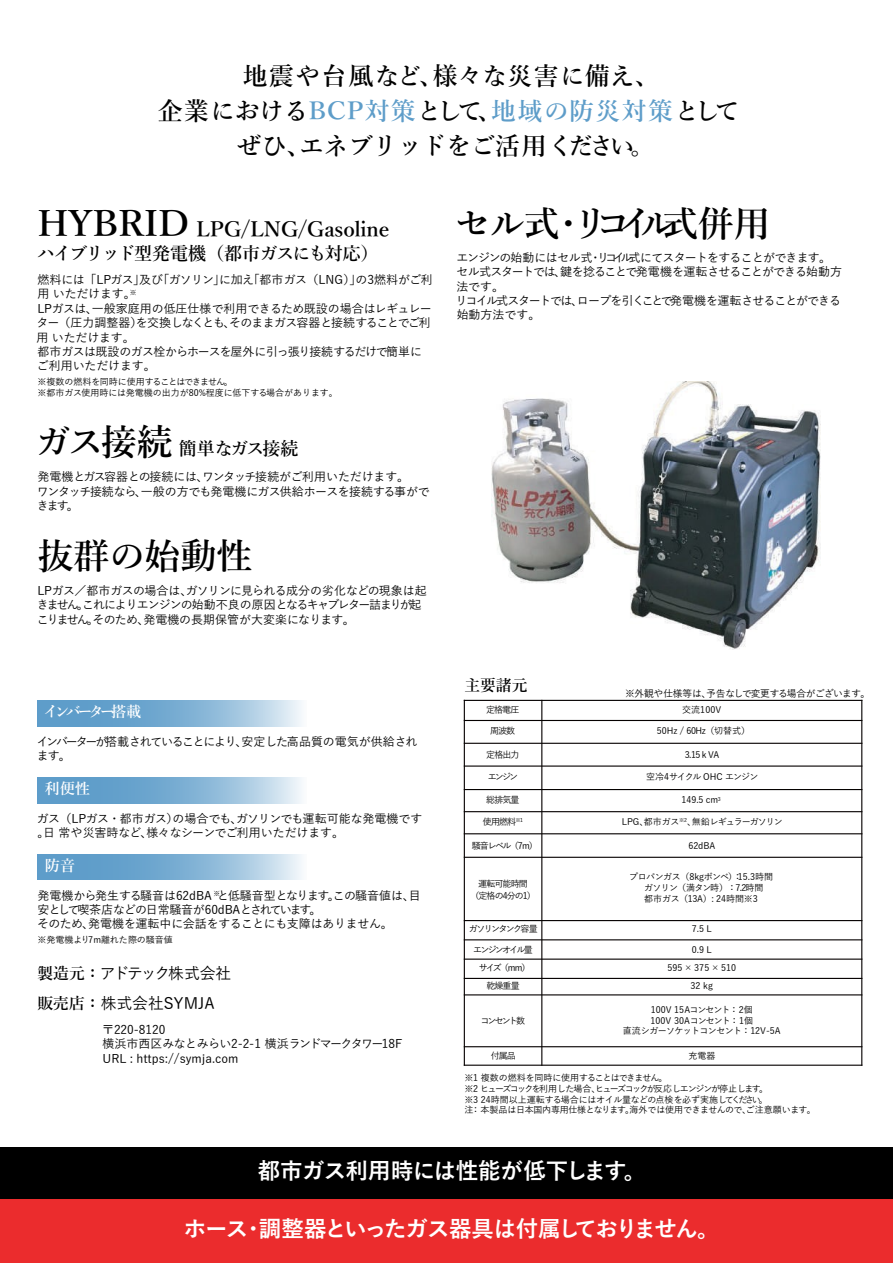
<style>
.page{position:relative;width:893px;height:1263px;background:#fff}
.page>*{position:absolute;margin:0;border:0;box-sizing:border-box;transform-origin:0 0}
.t1{font:600 36px "Yu Mincho";letter-spacing:-.22em;color:#000}
.t2{font:600 36px "Yu Mincho";letter-spacing:-.025em;color:#000}
.t3{font:600 24.75px/35.8px "Yu Mincho";letter-spacing:.005em;color:#000;text-align:center}
.t4{font:600 24.75px "Yu Mincho";letter-spacing:.065em;color:#000}
.t5{font:700 22.5px "Yu Gothic";letter-spacing:-.065em;color:#fff}
.t6{font:700 22.5px "Yu Gothic";letter-spacing:-.03em;color:#fff}
.t7{font:600 21px "Yu Mincho";color:#000}
.t8{font:600 18px "Yu Mincho";letter-spacing:-.1em;color:#000}
.t9{font:600 18px "Yu Mincho";letter-spacing:-.055em;color:#000}
.t10{font:500 15.75px/30.5px "Yu Gothic";letter-spacing:-.005em;color:#000}
.t11{font:600 15.75px "Yu Mincho";color:#000}
.t12{font:600 15px "Yu Mincho";letter-spacing:-.25em;color:#fff}
.t13{font:500 12px/14.4px "Yu Gothic";letter-spacing:-.055em;color:#000}
.t14{font:500 12px/14.4px "Yu Gothic";letter-spacing:-.005em;color:#000}
.t15{font:500 12px/14.4px "Yu Gothic";letter-spacing:-.01em;color:#000}
.t16{font:500 12px/14.4px "Yu Gothic";letter-spacing:-.015em;color:#000}
.t17{font:500 12px/14.4px "Yu Gothic";letter-spacing:-.085em;color:#000}
.t18{font:500 12px/14.4px "Yu Gothic";letter-spacing:-.105em;color:#000}
.t19{font:500 12px "Yu Gothic";letter-spacing:-.025em;color:#000}
.t20{font:500 9.75px "Yu Gothic";letter-spacing:-.02em;color:#000}
.t21{font:500 9px/10.8px "Yu Gothic";letter-spacing:-.05em;color:#000;text-align:center}
.t22{font:500 9px "Yu Gothic";letter-spacing:-.03em;color:#000}
.t23{font:500 9px "Yu Gothic";color:#000}
.t24{font:500 9px "Yu Gothic";letter-spacing:-.18em;color:#000}
.t25{font:500 9px "Yu Gothic";letter-spacing:.005em;color:#000}
.t26{font:500 9px "Yu Gothic";letter-spacing:-.11em;color:#000}
.t27{font:500 9px "Yu Gothic";letter-spacing:-.07em;color:#000}
.t28{font:500 9px "Yu Gothic";letter-spacing:-.005em;color:#000}
.t29{font:500 9px "Yu Gothic";letter-spacing:-.1em;color:#000}
.t30{font:500 9px "Yu Gothic";letter-spacing:-.105em;color:#000}
.t31{font:500 9px "Yu Gothic";letter-spacing:-.2em;color:#000}
.t32{font:500 6.75px "Yu Gothic";color:#000}
.s1{color:#5e9dc9}
.s2{font-size:36px}
.s3{font-family:"Yu Mincho";font-weight:600}
</style>
<div class="page">
<div style="left:0;top:1147px;width:893px;height:52px;background:#000"></div>
<div style="left:0;top:1199px;width:893px;height:64px;background:#eb2c2d"></div>
<img style="left:491px;top:381px;width:329px;height:268px">
<hr style="left:541px;top:700px;width:1px;height:366px;background:#050100">
<hr style="left:464px;top:720px;width:398px;height:1px;background:#050100">
<hr style="left:464px;top:743px;width:398px;height:1px;background:#050100">
<hr style="left:464px;top:766px;width:398px;height:1px;background:#050100">
<hr style="left:464px;top:789px;width:398px;height:1px;background:#050100">
<hr style="left:464px;top:811px;width:398px;height:1px;background:#050100">
<hr style="left:464px;top:833px;width:398px;height:1px;background:#050100">
<hr style="left:464px;top:857px;width:398px;height:1px;background:#050100">
<hr style="left:464px;top:920px;width:398px;height:1px;background:#050100">
<hr style="left:464px;top:939px;width:398px;height:1px;background:#050100">
<hr style="left:464px;top:959px;width:398px;height:1px;background:#050100">
<hr style="left:464px;top:978px;width:398px;height:1px;background:#050100">
<hr style="left:464px;top:994px;width:398px;height:1px;background:#050100">
<hr style="left:464px;top:1046px;width:398px;height:1px;background:#050100">
<hr style="left:464px;top:700px;width:1px;height:366px;background:#050100">
<hr style="left:861px;top:700px;width:1px;height:366px;background:#050100">
<hr style="left:464px;top:700px;width:398px;height:1px;background:#050100">
<hr style="left:464px;top:1065px;width:398px;height:1px;background:#050100">
<img style="left:38px;top:701px;width:264px;height:25px">
<img style="left:38px;top:778px;width:264px;height:25px">
<img style="left:38px;top:854px;width:264px;height:26px">
<p class="t4" style="left:243px;top:62px;width:418px">地震や台風など、様々な災害に備え、</p>
<p class="t3" style="left:158px;top:93px;width:583px">企業における<span class="s1">BCP対策</span>として、<span class="s1">地域の防災対策</span>としてぜひ、エネブリッドをご活用ください。</p>
<p class="t7" style="left:38px;top:218px;width:353px"><span class="s2">HYBRID</span> LPG/LNG/Gasoline</p>
<p class="t1" style="left:455px;top:204px;width:316px">セル式・リコイル式併用</p>
<p class="t13" style="left:456px;top:249px;width:387px">エンジンの始動にはセル式・リコイル式にてスタートをすることができます。セル式スタートでは、鍵を捻ることで発電機を運転させることができる始動方</p>
<p class="t13" style="left:456px;top:277px;width:49px">法です。</p>
<p class="t17" style="left:455px;top:292px;width:387px">リコイル式スタートでは、ロープを引くことで発電機を運転させることができる始動方法です。</p>
<p class="t8" style="left:37px;top:244px;width:343px">ハイブリッド型発電機（都市ガスにも対応）</p>
<p class="t16" style="left:37px;top:271px;width:397px">燃料には「LPガス」及び「ガソリン」に加え「都市ガス（LNG）」の3燃料がご利用いただけます。<sup>※</sup></p>
<p class="t13" style="left:37px;top:300px;width:397px;text-align:justify">LPガスは、一般家庭用の低圧仕様で利用できるため既設の場合はレギュレーター（圧力調整器）を交換しなくとも、そのままガス容器と接続することでご利用いただけます。</p>
<p class="t13" style="left:37px;top:343px;width:387px">都市ガスは既設のガス栓からホースを屋外に引っ張り接続するだけで簡単にご利用いただけます。</p>
<p class="t21" style="left:37px;top:375px;width:197px">※複数の燃料を同時に使用することはできません。</p>
<p class="t23" style="left:37px;top:384px;width:302px">※都市ガス使用時には発電機の出力が80%程度に低下する場合があります。</p>
<p class="t9" style="left:36px;top:438px;width:264px"><span class="s2">ガス接続</span>簡単なガス接続</p>
<p class="t13" style="left:37px;top:468px;width:394px">発電機とガス容器との接続には、ワンタッチ接続がご利用いただけます。<br>ワンタッチ接続なら、一般の方でも発電機にガス供給ホースを接続する事ができます。</p>
<p class="t2" style="left:38px;top:535px;width:217px">抜群の始動性</p>
<p class="t13" style="left:37px;top:582px;width:391px">LPガス／都市ガスの場合は、ガソリンに見られる成分の劣化などの現象は起きません。これによりエンジンの始動不良の原因となるキャブレター詰まりが起こりません。そのため、発電機の長期保管が大変楽になります。</p>
<p class="t12" style="left:44px;top:703px;width:99px">インバーター搭載</p>
<p class="t18" style="left:36px;top:733px;width:382px">インバーターが搭載されていることにより、安定した高品質の電気が供給されます。</p>
<p class="t12" style="left:45px;top:780px;width:47px">利便性</p>
<p class="t15" style="left:37px;top:809px;width:387px">ガス（LPガス・都市ガス）の場合でも、ガソリンでも運転可能な発電機です。日常や災害時など、様々なシーンでご利用いただけます。</p>
<p class="t12" style="left:45px;top:857px;width:32px">防音</p>
<p class="t14" style="left:38px;top:886px;width:384px">発電機から発生する騒音は62dBA と低騒音型となります。この騒音値は、目</p>
<p class="t32" style="left:213px;top:887px;width:8px">※</p>
<p class="t13" style="left:38px;top:901px;width:285px">安として喫茶店などの日常騒音が60dBAとされています。</p>
<p class="t19" style="left:37px;top:913px;width:357px">そのため、発電機を運転中に会話をすることにも支障はありません。</p>
<p class="t23" style="left:37px;top:931px;width:137px">※発電機より7m離れた際の騒音値</p>
<p class="t10" style="left:37px;top:956px;width:195px"><span class="s3">製造元：</span>アドテック株式会社<span class="s3">販売店：</span>株式会社SYMJA</p>
<p class="t13" style="left:102px;top:1021px;width:65px">〒220-8120</p>
<p class="t14" style="left:102px;top:1035px;width:301px">横浜市西区みなとみらい2-2-1 横浜ランドマークタワー18F<br>URL : https://symja.com</p>
<p class="t11" style="left:464px;top:676px;width:64px">主要諸元</p>
<p class="t20" style="left:625px;top:685px;width:247px">※外観や仕様等は、予告なしで変更する場合がございます。</p>
<p class="t21" style="left:486px;top:703px;width:35px">定格電圧</p>
<p class="t21" style="left:682px;top:703px;width:40px">交流100V</p>
<p class="t21" style="left:490px;top:724px;width:27px">周波数</p>
<p class="t28" style="left:657px;top:722px;width:95px">50Hz / 60Hz（切替式）</p>
<p class="t21" style="left:486px;top:748px;width:35px">定格出力</p>
<p class="t21" style="left:685px;top:748px;width:36px">3.15ｋVA</p>
<p class="t21" style="left:487px;top:770px;width:32px">エンジン</p>
<p class="t29" style="left:646px;top:768px;width:114px">空冷4サイクル OHC エンジン</p>
<p class="t21" style="left:486px;top:793px;width:35px">総排気量</p>
<p class="t21" style="left:681px;top:793px;width:41px">149.5 cm<sup>3</sup></p>
<p class="t21" style="left:483px;top:815px;width:41px">使用燃料<sup>※1</sup></p>
<p class="t26" style="left:621px;top:813px;width:162px">LPG、都市ガス<sup>※2</sup>、無鉛レギュラーガソリン</p>
<p class="t21" style="left:472px;top:839px;width:68px">騒音レベル（7m）</p>
<p class="t21" style="left:688px;top:839px;width:28px">62dBA</p>
<p class="t21" style="left:478px;top:877px;width:51px">運転可能時間</p>
<p class="t30" style="left:470px;top:887px;width:67px">（定格の4分の1）</p>
<p class="t21" style="left:629px;top:871px;width:146px">プロパンガス（8kgボンベ）：15.3時間ガソリン（満タン時）：7.2時間<br>都市ガス（13A）: 24時間※3</p>
<p class="t24" style="left:469px;top:920px;width:70px">ガソリンタンク容量</p>
<p class="t21" style="left:691px;top:922px;width:22px">7.5 L</p>
<p class="t31" style="left:473px;top:941px;width:61px">エンジンオイル量</p>
<p class="t21" style="left:691px;top:943px;width:22px">0.9 L</p>
<p class="t21" style="left:479px;top:961px;width:53px">サイズ（mm）</p>
<p class="t25" style="left:667px;top:960px;width:70px">595 ×375 ×510</p>
<p class="t21" style="left:486px;top:980px;width:35px">乾燥重量</p>
<p class="t21" style="left:690px;top:980px;width:24px">32 kg</p>
<p class="t21" style="left:480px;top:1014px;width:46px">コンセント数</p>
<p class="t25" style="left:650px;top:1001px;width:104px">100V 15Aコンセント：2個</p>
<p class="t25" style="left:650px;top:1012px;width:104px">100V 30Aコンセント：1個</p>
<p class="t27" style="left:623px;top:1023px;width:159px">直流シガーソケットコンセント：12V-5A</p>
<p class="t21" style="left:490px;top:1049px;width:27px">付属品</p>
<p class="t21" style="left:688px;top:1049px;width:28px">充電器</p>
<p class="t21" style="left:464px;top:1071px;width:204px">※1 複数の燃料を同時に使用することはできません。</p>
<p class="t24" style="left:464px;top:1080px;width:305px">※2 ヒューズコックを利用した場合、ヒューズコックが反応しエンジンが停止します。</p>
<p class="t22" style="left:464px;top:1091px;width:305px">※3 24時間以上運転する場合にはオイル量などの点検を必ず実施してください。</p>
<p class="t22" style="left:464px;top:1102px;width:353px">注：本製品は日本国内専用仕様となります。海外では使用できませんので、ご注意願います。</p>
<p class="t6" style="left:258px;top:1158px;width:390px">都市ガス利用時には性能が低下します。</p>
<p class="t5" style="left:184px;top:1216px;width:537px">ホース・調整器といったガス器具は付属しておりません。</p>
</div>
